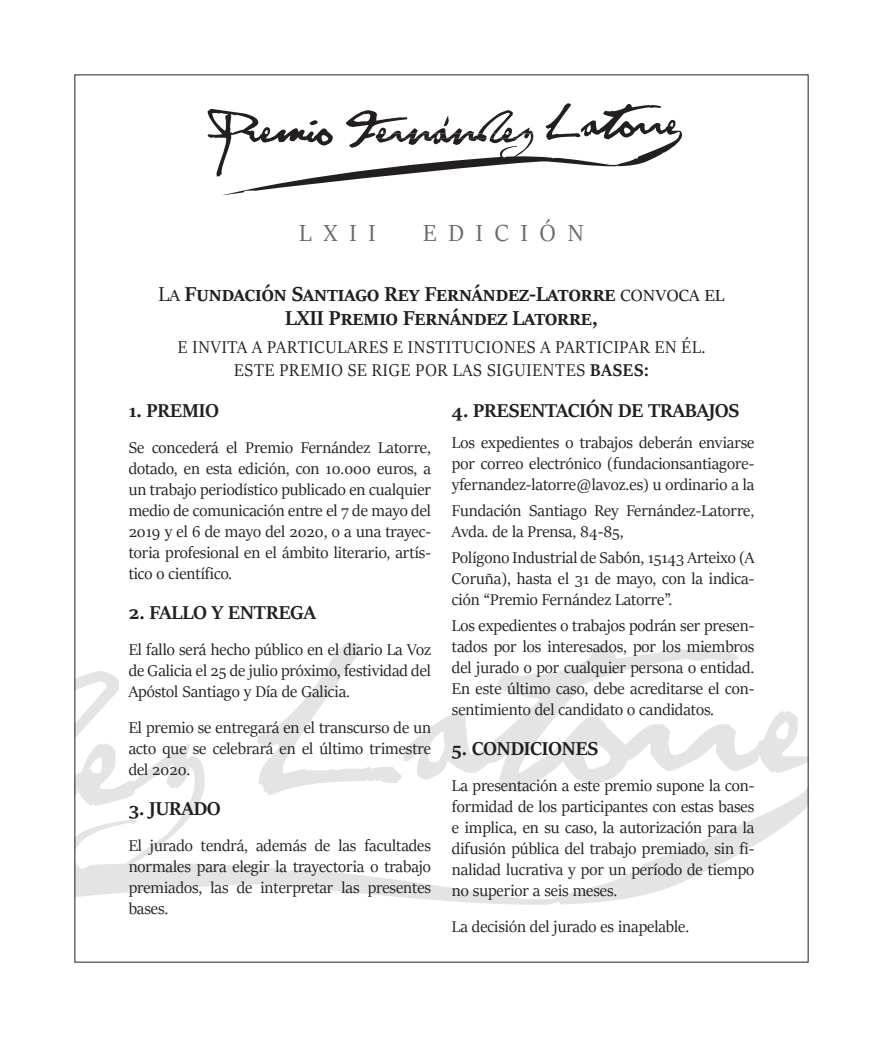
<style>
.page{position:relative;width:883px;height:1037px;background:#fff}
.page>*{position:absolute;margin:0;border:0;box-sizing:border-box;transform-origin:0 0}
.t1{font:26.25px "Sitka Banner";letter-spacing:.47em;color:#69696c}
.t2{font:700 22.75px "Sitka Banner";color:#231f20}
.t3{font:700 21px "Sitka Banner";color:#231f20}
.t4{font:19.25px "Sitka Banner";letter-spacing:.045em;color:#231f20;scale:.95 1}
.t5{font:17.5px/21px "Sitka Banner";color:#231f20;text-align:justify}
.s1{font-weight:400}
.s2{font-weight:700}
</style>
<div class="page">
<svg style="left:208px;top:109px;width:14px;height:67px"></svg>
<svg style="left:222px;top:104px;width:460px;height:91px"></svg>
<svg style="left:546px;top:103px;width:34px;height:37px"></svg>
<svg style="left:346px;top:110px;width:187px;height:50px"></svg>
<svg style="left:74px;top:644px;width:735px;height:301px"></svg>
<svg style="left:257px;top:642px;width:145px;height:153px"></svg>
<svg style="left:74px;top:671px;width:131px;height:207px"></svg>
<p class="t1" style="left:299px;top:214px;width:78px">LXII</p>
<p class="t1" style="left:423px;top:214px;width:162px">EDICIÓN</p>
<p class="t2" style="left:159px;top:277px;width:563px"><span class="s1">La</span> Fundación Santiago Rey Fernández-Latorre <span class="s1">convoca el</span></p>
<p class="t2" style="left:285px;top:302px;width:314px">LXII Premio Fernández Latorre,</p>
<p class="t4" style="left:178px;top:334px;width:557px">E INVITA A PARTICULARES E INSTITUCIONES A PARTICIPAR EN ÉL.</p>
<p class="t4" style="left:234px;top:357px;width:438px">ESTE PREMIO SE RIGE POR LAS SIGUIENTES <span class="s2">BASES:</span></p>
<p class="t3" style="left:129px;top:395px;width:92px">1. PREMIO</p>
<p class="t5" style="left:129px;top:436px;width:304px">Se concederá el Premio Fernández Latorre, dotado, en esta edición, con 10.000 euros, a un trabajo periodístico publicado en cualquier medio de comunicación entre el 7 de mayo del 2019 y el 6 de mayo del 2020, o a una trayec&shy;toria profesional en el ámbito literario, artís&shy;tico o científico.</p>
<p class="t3" style="left:129px;top:597px;width:189px">2. FALLO Y ENTREGA</p>
<p class="t5" style="left:129px;top:638px;width:304px">El fallo será hecho público en el diario La Voz de Galicia el 25 de julio próximo, festividad del Apóstol Santiago y Día de Galicia.</p>
<p class="t5" style="left:129px;top:716px;width:304px">El premio se entregará en el transcurso de un acto que se celebrará en el último trimestre del 2020.</p>
<p class="t3" style="left:129px;top:793px;width:93px">3. JURADO</p>
<p class="t5" style="left:129px;top:834px;width:304px">El jurado tendrá, además de las facultades normales para elegir la trayectoria o trabajo premiados, las de interpretar las presentes bases.</p>
<p class="t3" style="left:452px;top:395px;width:289px">4. PRESENTACIÓN DE TRABAJOS</p>
<p class="t5" style="left:452px;top:431px;width:304px">Los expedientes o trabajos deberán enviarse por correo electrónico (fundacionsantiagore&shy;yfernandez-latorre@lavoz.es) u ordinario a la</p>
<p class="t5" style="left:452px;top:499px;width:304px">Fundación Santiago Rey Fernández-Latorre,<br>Avda. de la Prensa, 84-85,</p>
<p class="t5" style="left:452px;top:546px;width:304px">Polígono Industrial de Sabón, 15143 Arteixo (A Coruña), hasta el 31 de mayo, con la indica&shy;ción “Premio Fernández Latorre”.</p>
<p class="t5" style="left:452px;top:614px;width:304px">Los expedientes o trabajos podrán ser presen&shy;tados por los interesados, por los miembros del jurado o por cualquier persona o entidad.<br>En este último caso, debe acreditarse el con&shy;sentimiento del candidato o candidatos.</p>
<p class="t3" style="left:452px;top:733px;width:148px">5. CONDICIONES</p>
<p class="t5" style="left:452px;top:774px;width:304px">La presentación a este premio supone la con&shy;formidad de los participantes con estas bases e implica, en su caso, la autorización para la difusión pública del trabajo premiado, sin fi&shy;nalidad lucrativa y por un período de tiempo no superior a seis meses.</p>
<p class="t5" style="left:452px;top:915px;width:239px">La decisión del jurado es inapelable.</p>
</div>
